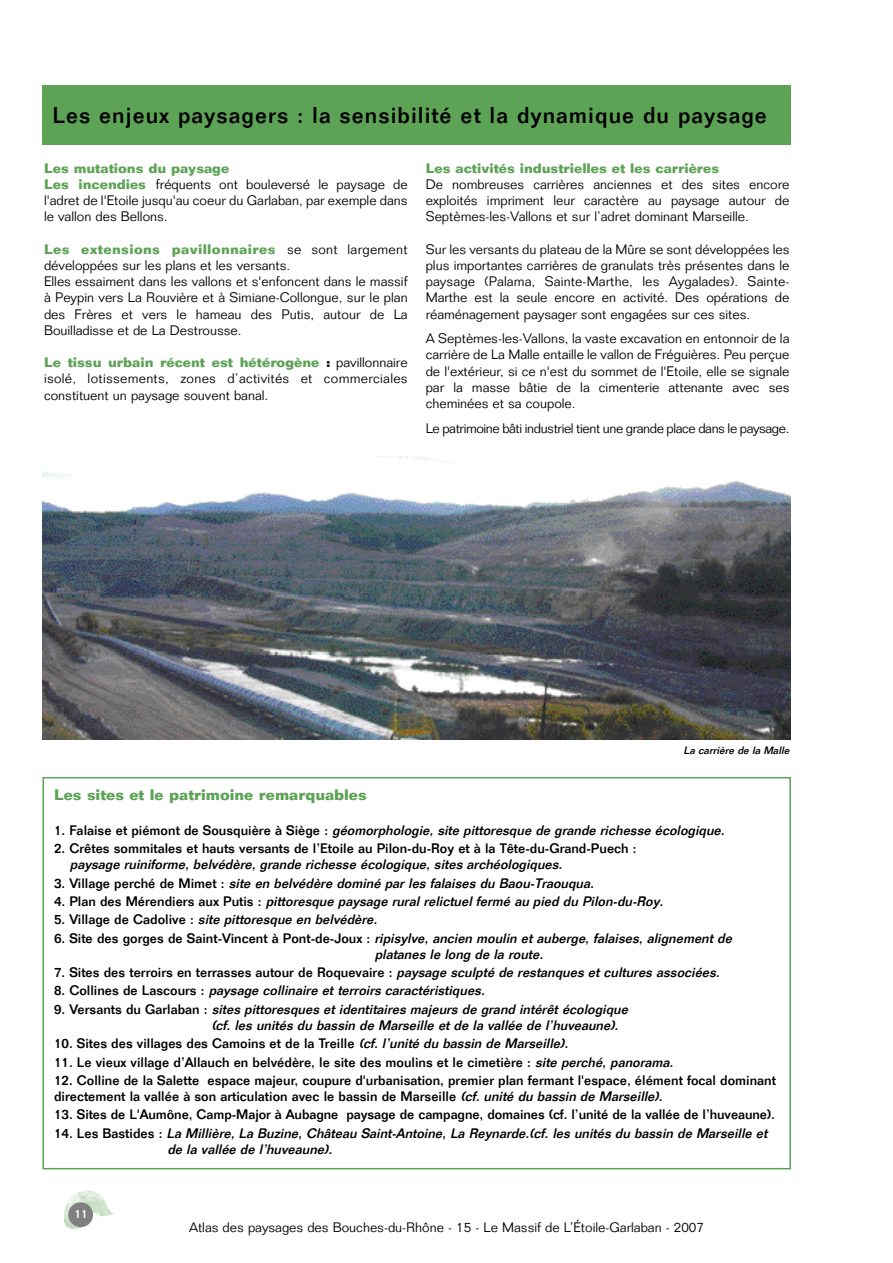
<style>
.page{position:relative;width:893px;height:1263px;background:#fff}
.page>*{position:absolute;margin:0;border:0;box-sizing:border-box;transform-origin:0 0}
.t1{font:500 22.5px "Folio";letter-spacing:.045em;color:#000}
.t2{font:700 15px "Folio";color:#5da356}
.t3{font:300 13.5px/16.2px "Folio";color:#000;text-align:justify}
.t4{font:italic 500 13.5px/18.3px "Folio";color:#000}
.t5{font:500 13.5px/16.2px "Folio";color:#000}
.t6{font:300 13.5px "Folio";letter-spacing:-.03em;color:#000}
.t7{font:700 13.5px "Folio";color:#5da356}
.t8{font:500 12px "Folio";color:#fff}
.t9{font:italic 500 10.5px "Folio";color:#000}
.s1{font-weight:700;color:#5da356}
.s2{font-weight:700}
.s3{font-style:normal}
.s4{font-style:italic}
</style>
<div class="page">
<div style="left:43px;top:777px;width:748px;height:392px;border:2px solid #5da356"></div>
<img style="left:64px;top:1190px;width:50px;height:39px">
<div style="left:68px;top:1202px;width:25px;height:25px;background:#808080;border-radius:50%"></div>
<div style="left:43px;top:85px;width:748px;height:60px;background:#5da356"></div>
<img style="left:43px;top:456px;width:747px;height:283px">
<h1 class="t1" style="left:53px;top:107px;width:716px">Les enjeux paysagers : la sensibilité et la dynamique du paysage</h1>
<p class="t3" style="left:44px;top:161px;width:365px;text-align:left"><span class="s1">Les mutations du paysage<br>Les incendies</span> fréquents ont bouleversé le paysage de l'adret de l'Etoile jusqu'au coeur du Garlaban, par exemple dans le vallon des Bellons.</p>
<p class="t3" style="left:44px;top:242px;width:365px;text-align:left"><span class="s1">Les extensions pavillonnaires</span> se sont largement développées sur les plans et les versants.<br>Elles essaiment dans les vallons et s'enfoncent dans le massif à Peypin vers La Rouvière et à Simiane-Collongue, sur le plan des Frères et vers le hameau des Putis, autour de La Bouilladisse et de La Destrousse.</p>
<p class="t3" style="left:44px;top:356px;width:365px"><span class="s1">Le tissu urbain récent est hétérogène</span> <span class="s2">:</span> pavillonnaire isolé, lotissements, zones d’activités et commerciales constituent un paysage souvent banal.</p>
<p class="t7" style="left:426px;top:163px;width:295px">Les activités industrielles et les carrières</p>
<p class="t3" style="left:426px;top:178px;width:365px">De nombreuses carrières anciennes et des sites encore exploités impriment leur caractère au paysage autour de Septèmes-les-Vallons et sur l’adret dominant Marseille.</p>
<p class="t3" style="left:426px;top:242px;width:365px">Sur les versants du plateau de la Mûre se sont développées les plus importantes carrières de granulats très présentes dans le paysage (Palama, Sainte-Marthe, les Aygalades). Sainte-Marthe est la seule encore en activité. Des opérations de réaménagement paysager sont engagées sur ces sites.</p>
<p class="t3" style="left:426px;top:332px;width:365px">A Septèmes-les-Vallons, la vaste excavation en entonnoir de la carrière de La Malle entaille le vallon de Fréguières. Peu perçue de l'extérieur, si ce n'est du sommet de l'Etoile, elle se signale par la masse bâtie de la cimenterie attenante avec ses cheminées et sa coupole.</p>
<p class="t6" style="left:426px;top:423px;width:365px">Le patrimoine bâti industriel tient une grande place dans le paysage.</p>
<p class="t9" style="left:684px;top:747px;width:109px">La carrière de la Malle</p>
<p class="t2" style="left:54px;top:789px;width:314px">Les sites et le patrimoine remarquables</p>
<p class="t4" style="left:54px;top:822px;width:675px"><span class="s3">1 . F a l a i s e e t p i é m o n t d e S o u s q u i è r e à S i è g e :</span> géomorphologie, site pittoresque de grande richesse écologique.</p>
<p class="t5" style="left:54px;top:841px;width:584px">2. Crêtes sommitales et hauts versants de l’Etoile au Pilon-du-Roy et à la Tête-du-Grand-Puech :</p>
<p class="t4" style="left:54px;top:857px;width:682px;text-indent:16px">paysage ruiniforme, belvédère, grande richesse écologique, sites archéologiques.<br><span class="s3">3 . V i l l a g e p e r c h é d e M i m e t :</span> site en belvédère dominé par les falaises du Baou-Traouqua.<br><span class="s3">4 . P l a n d e s M é r e n d i e r s a u x P u t i s :</span> pittoresque paysage rural relictuel fermé au pied du Pilon-du-Roy.<br><span class="s3">5 . V i l l a g e d e C a d o l i v e :</span> site pittoresque en belvédère.<br><span class="s3">6 . S i t e d e s g o r g e s d e S a i n t - V i n c e n t à P o n t - d e - J o u x :</span> ripisylve, ancien moulin et auberge, falaises, alignement de</p>
<p class="t4" style="left:375px;top:946px;width:173px">platanes le long de la route.</p>
<p class="t4" style="left:54px;top:964px;width:670px"><span class="s3">7. Sites des terroirs en terrasses autour de Roquevaire :</span> paysage sculpté de restanques et cultures associées.<br><span class="s3">8 . C o l l i n e s d e L a s c o u r s :</span> paysage collinaire et terroirs caractéristiques.<br><span class="s3">9 . Ve r s a n t s d u G a r l a b a n :</span> sites pittoresques et identitaires majeurs de grand intérêt écologique</p>
<p class="t4" style="left:211px;top:1017px;width:411px">(cf. les unités du bassin de Marseille et de la vallée de l’huveaune).</p>
<p class="t5" style="left:54px;top:1037px;width:518px">10. Sites des villages des Camoins et de la Treille <span class="s4">(cf. l’unité du bassin de Marseille).</span></p>
<p class="t5" style="left:54px;top:1055px;width:623px">11. Le vieux village d’Allauch en belvédère, le site des moulins et le cimetière : <span class="s4">site perché, panorama.</span></p>
<p class="t5" style="left:54px;top:1073px;width:723px">12. Colline de la Salette espace majeur, coupure d'urbanisation, premier plan fermant l'espace, élément focal dominant directement la vallée à son articulation avec le bassin de Marseille <span class="s4">(cf. unité du bassin de Marseille).</span></p>
<p class="t5" style="left:54px;top:1107px;width:722px;line-height:18.3px">13. Sites de L'Aumône, Camp-Major à Aubagne paysage de campagne, domaines (cf. l’unité de la vallée de l’huveaune).<br>1 4 . L e s B a s t i d e s : <span class="s4">La Millière, La Buzine, Château Saint-Antoine, La Reynarde.(cf. les unités du bassin de Marseille et</span></p>
<p class="t4" style="left:167px;top:1141px;width:169px">de la vallée de l’huveaune).</p>
<p class="t8" style="left:74px;top:1209px;width:15px">11</p>
<p class="t3" style="left:189px;top:1220px;width:516px">Atlas des paysages des Bouches-du-Rhône - 15 - Le Massif de L’Étoile-Garlaban - 2007</p>
</div>
